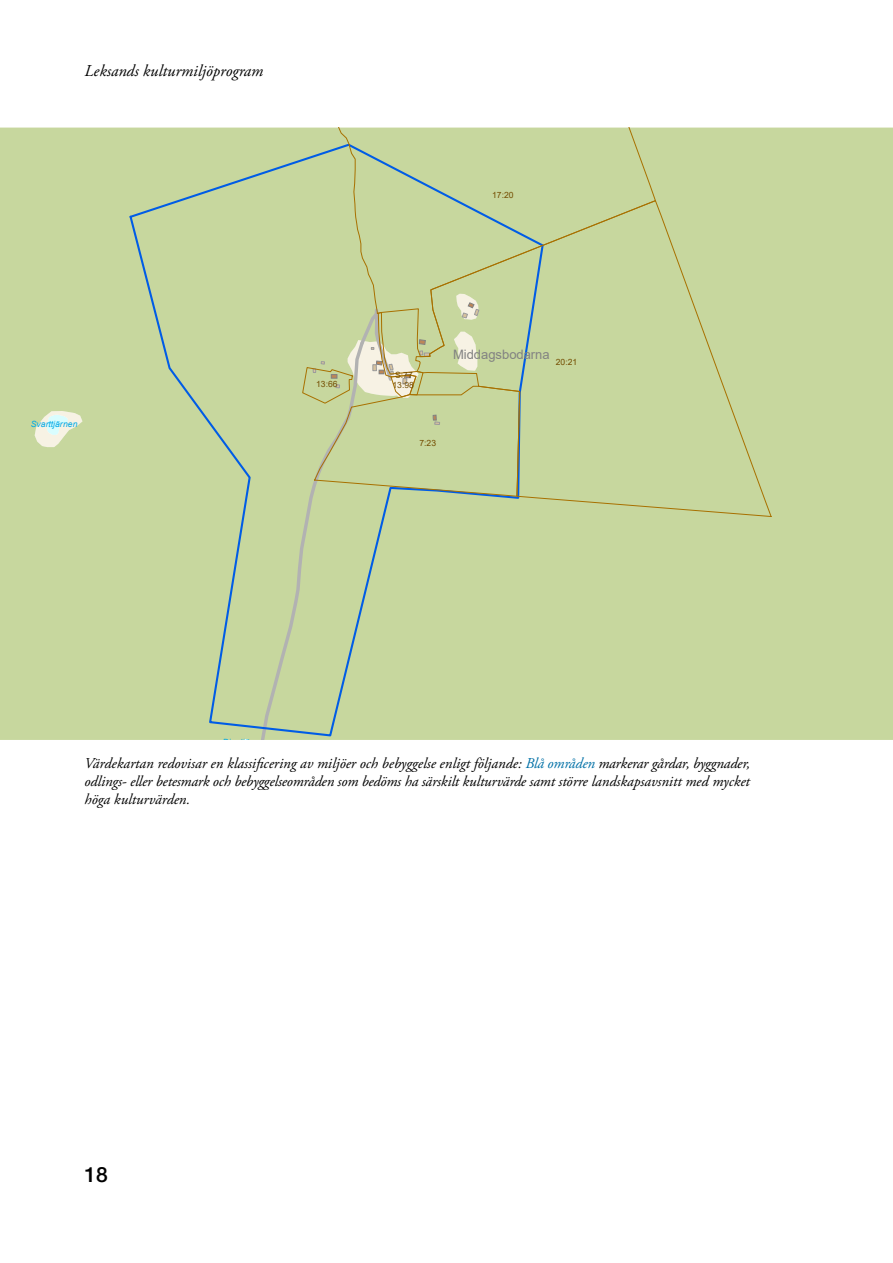
<style>
.page{position:relative;width:893px;height:1263px;background:#fff}
.page>*{position:absolute;margin:0;border:0;box-sizing:border-box;transform-origin:0 0}
.t1{font:500 21px "Helvetica Neue LT Std";color:#000}
.t2{font:italic 16.5px "Adobe Garamond Pro";color:#000}
.t3{font:italic 15px/18px "Adobe Garamond Pro";color:#000;text-align:justify}
.t4{font:13.05px "Arial";letter-spacing:.005em;color:#828282}
.t5{font:8.55px/9.9px "Arial";letter-spacing:-.01em;color:#734c00;text-align:center}
.t6{font:italic 8.55px "Arial";color:#00a9e6}
.s1{color:#0070a6}
</style>
<div class="page">
<div style="left:0;top:128px;width:893px;height:612px;background:#c7d79e"></div>
<p class="t2" style="left:85px;top:61px;width:180px">Leksands kulturmiljöprogram</p>
<p class="t5" style="left:492px;top:190px;width:23px">17:20</p>
<p class="t6" style="left:31px;top:418px;width:48px">Svarttjärnen</p>
<p class="t5" style="left:316px;top:379px;width:23px">13:66</p>
<p class="t5" style="left:392px;top:370px;width:23px">S:77<br>13:98</p>
<p class="t4" style="left:453px;top:346px;width:98px">Middagsbodarna</p>
<p class="t5" style="left:556px;top:357px;width:23px">20:21</p>
<p class="t5" style="left:419px;top:438px;width:18px">7:23</p>
<p class="t3" style="left:85px;top:754px;width:667px">Värdekartan redovisar en klassificering av miljöer och bebyggelse enligt följande: <span class="s1">Blå områden</span> markerar gårdar, byggnader, odlings- eller betesmark och bebyggelseområden som bedöms ha särskilt kulturvärde samt större landskapsavsnitt med mycket höga kulturvärden.</p>
<h1 class="t1" style="left:85px;top:1162px;width:25px">18</h1>
</div>
